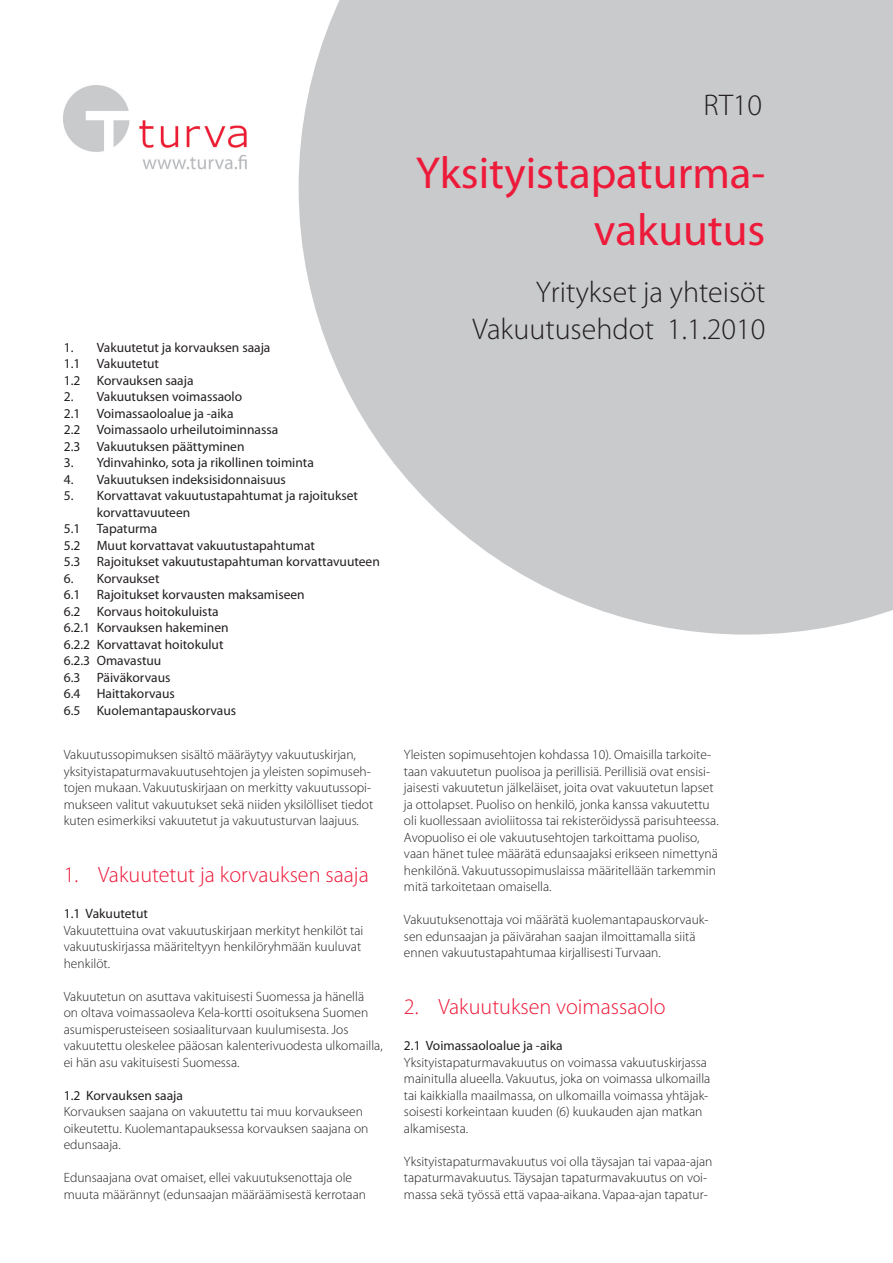
<style>
.page{position:relative;width:893px;height:1263px;background:#fff}
.page>*{position:absolute;margin:0;border:0;box-sizing:border-box;transform-origin:0 0}
.t1{font:45px/57px "Myriad Pro";color:#ed1a3a;text-align:right}
.t2{font:300 30px/37.5px "Myriad Pro";color:#231f20;text-align:right}
.t3{font:300 22.2px "Myriad Pro";color:#ed1a3a}
.t4{font:300 13.5px/16.5px "Myriad Pro";color:#231f20}
.t5{font:13.5px/16.5px "Myriad Pro";color:#231f20}
</style>
<div class="page">
<img style="left:64px;top:85px;width:183px;height:85px">
<svg style="left:299px;top:0;width:594px;height:635px;fill:#c9cacc"></svg>
<p class="t5" style="left:64px;top:340px;width:208px">1. Vakuutetut ja korvauksen saaja<br>1.1 Vakuutetut<br>1.2 Korvauksen saaja</p>
<p class="t5" style="left:64px;top:390px;width:216px">2. Vakuutuksen voimassaolo<br>2.1 Voimassaoloalue ja -aika<br>2.2 Voimassaolo urheilutoiminnassa<br>2.3 Vakuutuksen päättyminen</p>
<p class="t5" style="left:64px;top:456px;width:252px">3. Ydinvahinko, sota ja rikollinen toiminta</p>
<p class="t5" style="left:64px;top:472px;width:224px">4. Vakuutuksen indeksisidonnaisuus</p>
<p class="t5" style="left:64px;top:489px;width:296px">5. Korvattavat vakuutustapahtumat ja rajoitukset</p>
<p class="t5" style="left:97px;top:505px;width:95px">korvattavuuteen</p>
<p class="t5" style="left:64px;top:522px;width:95px">5.1 Tapaturma</p>
<p class="t5" style="left:64px;top:538px;width:253px">5.2 Muut korvattavat vakuutustapahtumat</p>
<p class="t5" style="left:64px;top:555px;width:318px">5.3 Rajoitukset vakuutustapahtuman korvattavuuteen</p>
<p class="t5" style="left:64px;top:571px;width:242px">6. Korvaukset<br>6.1 Rajoitukset korvausten maksamiseen<br>6.2 Korvaus hoitokuluista<br>6.2.1 Korvauksen hakeminen<br>6.2.2 Korvattavat hoitokulut<br>6.2.3 Omavastuu<br>6.3 Päiväkorvaus<br>6.4 Haittakorvaus<br>6.5 Kuolemantapauskorvaus</p>
<p class="t4" style="left:64px;top:747px;width:311px">Vakuutussopimuksen sisältö määräytyy vakuutuskirjan, yksityistapaturmavakuutusehtojen ja yleisten sopimuseh&shy;tojen mukaan. Vakuutuskirjaan on merkitty vakuutussopi&shy;mukseen valitut vakuutukset sekä niiden yksilölliset tiedot kuten esimerkiksi vakuutetut ja vakuutusturvan laajuus.</p>
<h3 class="t3" style="left:64px;top:866px;width:306px">1. Vakuutetut ja korvauksen saaja</h3>
<p class="t5" style="left:64px;top:906px;width:86px">1.1 Vakuutetut</p>
<p class="t4" style="left:64px;top:923px;width:301px">Vakuutettuina ovat vakuutuskirjaan merkityt henkilöt tai vakuutuskirjassa määriteltyyn henkilöryhmään kuuluvat henkilöt.</p>
<p class="t4" style="left:64px;top:989px;width:320px">Vakuutetun on asuttava vakituisesti Suomessa ja hänellä<br>on oltava voimassaoleva Kela-kortti osoituksena Suomen asumisperusteiseen sosiaaliturvaan kuulumisesta. Jos vakuutettu oleskelee pääosan kalenterivuodesta ulkomailla, ei hän asu vakituisesti Suomessa.</p>
<p class="t5" style="left:64px;top:1088px;width:121px">1.2 Korvauksen saaja</p>
<p class="t4" style="left:64px;top:1104px;width:306px">Korvauksen saajana on vakuutettu tai muu korvaukseen oikeutettu. Kuolemantapauksessa korvauksen saajana on edunsaaja.</p>
<p class="t4" style="left:64px;top:1170px;width:304px">Edunsaajana ovat omaiset, ellei vakuutuksenottaja ole muuta määrännyt (edunsaajan määräämisestä kerrotaan</p>
<h2 class="t2" style="left:703px;top:88px;width:60px">RT10</h2>
<h1 class="t1" style="left:416px;top:147px;width:351px">Yksityistapaturma&shy;vakuutus</h1>
<h2 class="t2" style="left:473px;top:275px;width:294px">Yritykset ja yhteisöt<br>Vakuutusehdot 1.1.2010</h2>
<p class="t4" style="left:404px;top:747px;width:316px">Yleisten sopimusehtojen kohdassa 10). Omaisilla tarkoite&shy;taan vakuutetun puolisoa ja perillisiä. Perillisiä ovat ensisi&shy;jaisesti vakuutetun jälkeläiset, joita ovat vakuutetun lapset ja ottolapset. Puoliso on henkilö, jonka kanssa vakuutettu oli kuollessaan avioliitossa tai rekisteröidyssä parisuhteessa.<br>Avopuoliso ei ole vakuutusehtojen tarkoittama puoliso, vaan hänet tulee määrätä edunsaajaksi erikseen nimettynä henkilönä. Vakuutussopimuslaissa määritellään tarkemmin mitä tarkoitetaan omaisella.</p>
<p class="t4" style="left:404px;top:912px;width:306px">Vakuutuksenottaja voi määrätä kuolemantapauskorvauk&shy;sen edunsaajan ja päivärahan saajan ilmoittamalla siitä ennen vakuutustapahtumaa kirjallisesti Turvaan.</p>
<h3 class="t3" style="left:404px;top:998px;width:263px">2. Vakuutuksen voimassaolo</h3>
<p class="t5" style="left:404px;top:1038px;width:160px">2.1 Voimassaoloalue ja -aika</p>
<p class="t4" style="left:404px;top:1055px;width:308px">Yksityistapaturmavakuutus on voimassa vakuutuskirjassa mainitulla alueella. Vakuutus, joka on voimassa ulkomailla tai kaikkialla maailmassa, on ulkomailla voimassa yhtäjak&shy;soisesti korkeintaan kuuden (6) kuukauden ajan matkan alkamisesta.</p>
<p class="t4" style="left:404px;top:1154px;width:310px">Yksityistapaturmavakuutus voi olla täysajan tai vapaa-ajan tapaturmavakuutus. Täysajan tapaturmavakuutus on voi&shy;massa sekä työssä että vapaa-aikana. Vapaa-ajan tapatur-</p>
</div>
